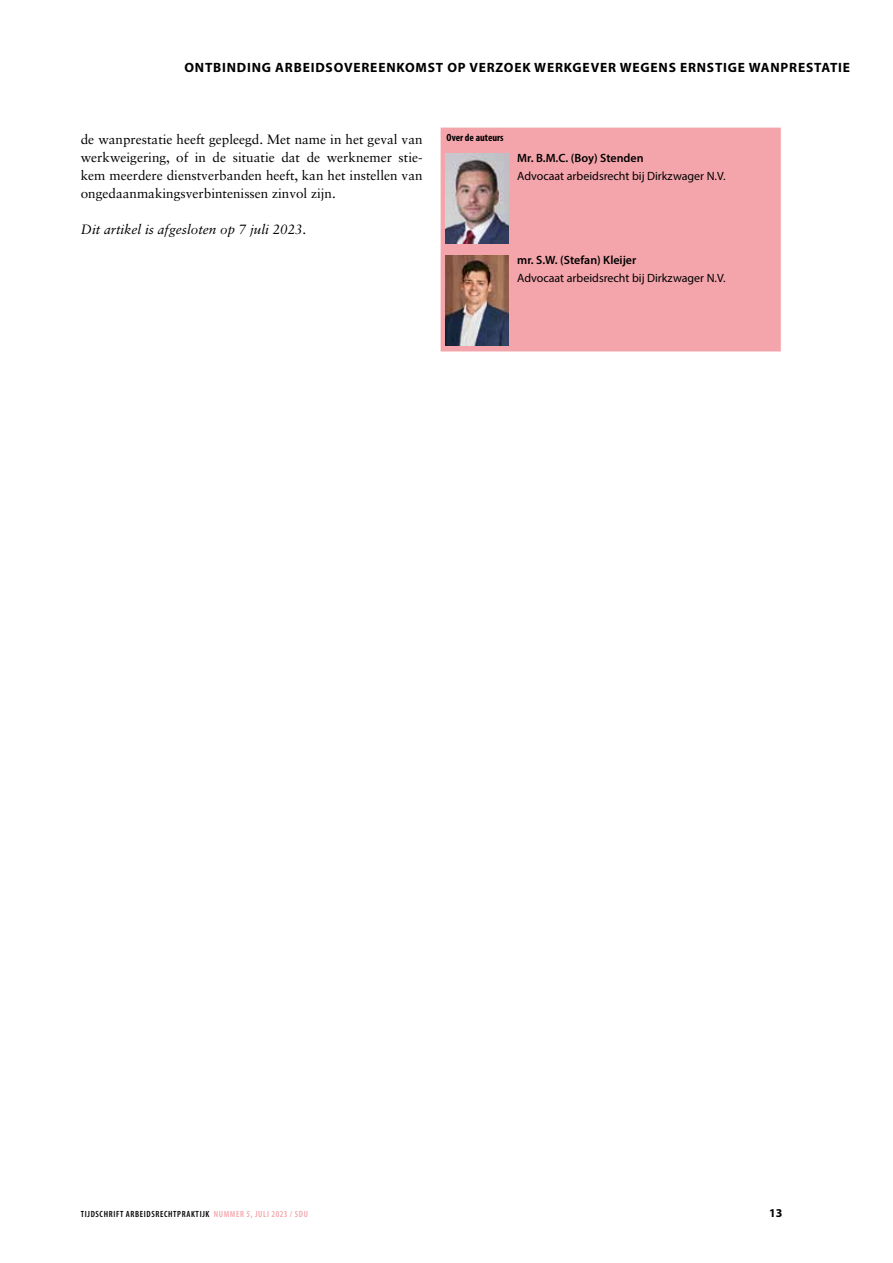
<style>
.page{position:relative;width:893px;height:1263px;background:#fff}
.page>*{position:absolute;margin:0;border:0;box-sizing:border-box;transform-origin:0 0}
.t1{font:13.5px/18px "Sabon LT Std";color:#000;text-align:justify}
.t2{font:700 13.5px "Myriad Pro";color:#000}
.t3{font:italic 13.5px "Sabon LT Std";color:#000}
.t4{font:12px "Myriad Pro";color:#000}
.t5{font:600 12px "Myriad Pro";color:#000}
.t6{font:700 12px "Myriad Pro";color:#000}
.t7{font:700 condensed 10.5px "Myriad Pro";color:#000}
.t8{font:600 condensed 9px "Myriad Pro";letter-spacing:.07em;color:#000}
.s1{color:#f4a5ac}
</style>
<div class="page">
<div style="left:441px;top:128px;width:340px;height:223px;background:#f4a5ac"></div>
<img style="left:445px;top:153px;width:64px;height:90px">
<img style="left:445px;top:255px;width:64px;height:90px">
<p class="t2" style="left:184px;top:59px;width:20px">ONTBINDING</p>
<p class="t2" style="left:275px;top:59px;width:10px">ARBEIDSOVEREENKO</p>
<p class="t2" style="left:416px;top:59px;width:64px">MSTOPVERZOEK</p>
<p class="t2" style="left:534px;top:59px;width:11px">WERKGEVER</p>
<p class="t2" style="left:620px;top:59px;width:11px">WEGENS</p>
<p class="t2" style="left:680px;top:59px;width:9px">ERNSTIGE</p>
<p class="t2" style="left:749px;top:59px;width:10px">WANPRESTATIE</p>
<p class="t1" style="left:81px;top:130px;width:343px">de wanprestatie heeft gepleegd. Met name in het geval van werkweigering, of in de situatie dat de werknemer stie&shy;kem meerdere dienstverbanden heeft, kan het instellen van ongedaanmakingsverbintenissen zinvol zijn.</p>
<p class="t3" style="left:81px;top:221px;width:227px">Dit artikel is afgesloten op 7 juli 2023.</p>
<p class="t7" style="left:447px;top:131px;width:59px">Over de auteurs</p>
<p class="t5" style="left:517px;top:151px;width:128px">Mr. B.M.C. (Boy) Stenden</p>
<p class="t4" style="left:517px;top:169px;width:210px">Advocaat arbeidsrecht bij Dirkzwager N.V.</p>
<p class="t5" style="left:517px;top:253px;width:121px">mr. S.W. (Stefan) Kleijer</p>
<p class="t4" style="left:517px;top:271px;width:210px">Advocaat arbeidsrecht bij Dirkzwager N.V.</p>
<p class="t8" style="left:81px;top:1208px;width:229px">TIJDSCHRIFT ARBEIDSRECHTPRAKTIJK <span class="s1">NUMMER 5, JULI 2023 / SDU</span></p>
<p class="t6" style="left:769px;top:1205px;width:15px">13</p>
</div>
